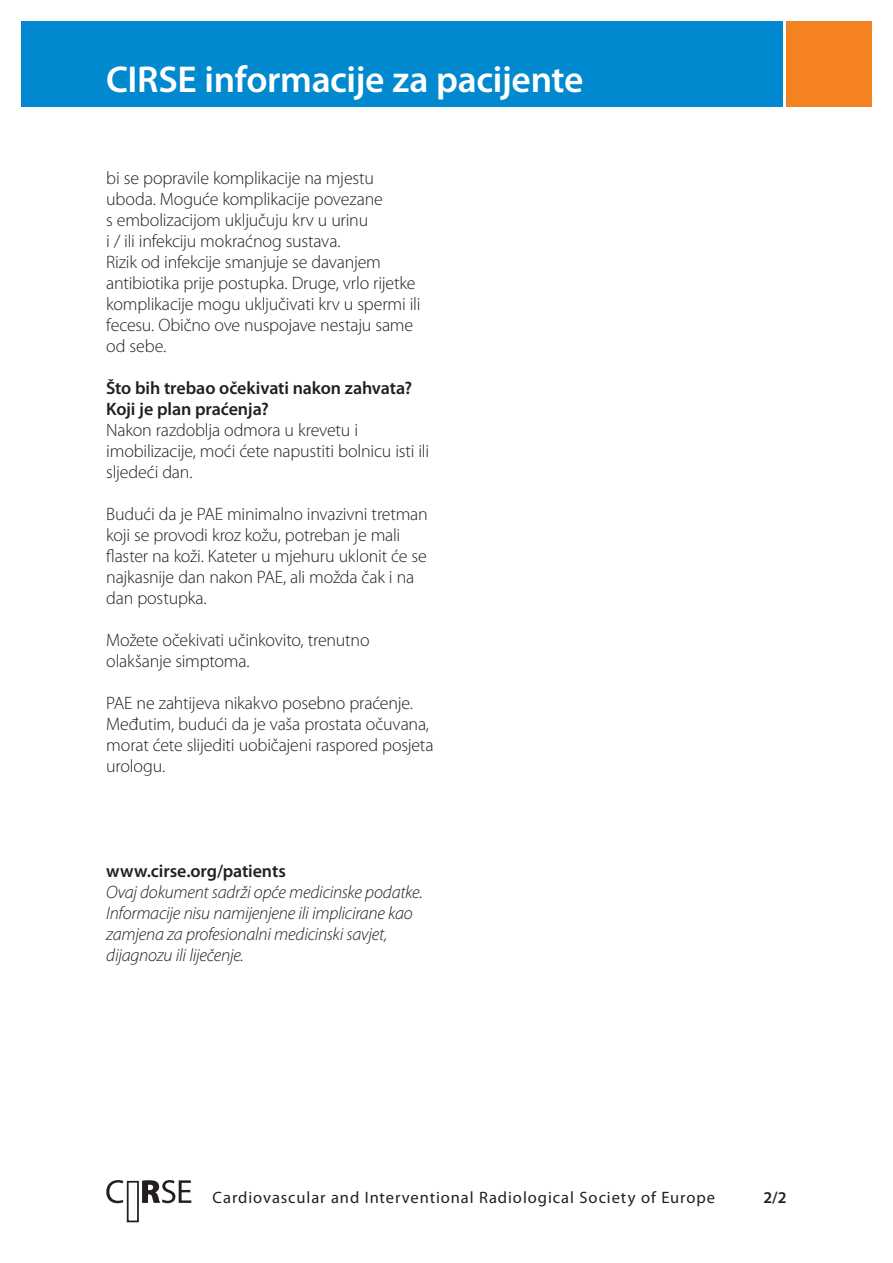
<style>
.page{position:relative;width:893px;height:1263px;background:#fff}
.page>*{position:absolute;margin:0;border:0;box-sizing:border-box;transform-origin:0 0}
.t1{font:600 37.5px "Myriad Pro";letter-spacing:-.01em;color:#fff}
.t2{font:300 18px/21px "Myriad Pro";letter-spacing:-.015em;color:#231f20}
.t3{font:italic 300 18px/21px "Myriad Pro";letter-spacing:-.015em;color:#231f20}
.t4{font:600 18px/21px "Myriad Pro";letter-spacing:-.005em;color:#231f20}
.t5{font:16.5px "Myriad Pro";letter-spacing:.055em;color:#231f20}
.t6{font:600 16.5px "Myriad Pro";color:#231f20}
</style>
<div class="page">
<div style="left:127px;top:1181px;width:12px;height:41px;background:#fff;border:2px solid #231f20"></div>
<svg style="left:106px;top:1180px;width:85px;height:23px"></svg>
<div style="left:21px;top:21px;width:761px;height:85px;background:#0089cf"></div>
<div style="left:787px;top:21px;width:85px;height:85px;background:#f58220"></div>
<h1 class="t1" style="left:106px;top:59px;width:479px">CIRSE informacije za pacijente</h1>
<p class="t2" style="left:106px;top:167px;width:316px">bi se popravile komplikacije na mjestu uboda. Moguće komplikacije povezane<br>s embolizacijom uključuju krv u urinu<br>i / ili infekciju mokraćnog sustava.<br>Rizik od infekcije smanjuje se davanjem antibiotika prije postupka. Druge, vrlo rijetke komplikacije mogu uključivati krv u spermi ili fecesu. Obično ove nuspojave nestaju same od sebe.</p>
<p class="t4" style="left:106px;top:377px;width:307px">Što bih trebao očekivati nakon zahvata?<br>Koji je plan praćenja?</p>
<p class="t2" style="left:106px;top:419px;width:324px">Nakon razdoblja odmora u krevetu i imobilizacije, moći ćete napustiti bolnicu isti ili sljedeći dan.</p>
<p class="t2" style="left:106px;top:503px;width:323px">Budući da je PAE minimalno invazivni tretman koji se provodi kroz kožu, potreban je mali flaster na koži. Kateter u mjehuru uklonit će se najkasnije dan nakon PAE, ali možda čak i na dan postupka.</p>
<p class="t2" style="left:106px;top:629px;width:265px">Možete očekivati učinkovito, trenutno olakšanje simptoma.</p>
<p class="t2" style="left:106px;top:692px;width:329px">PAE ne zahtijeva nikakvo posebno praćenje.<br>Međutim, budući da je vaša prostata očuvana, morat ćete slijediti uobičajeni raspored posjeta urologu.</p>
<p class="t4" style="left:106px;top:860px;width:181px">www.cirse.org/patients</p>
<p class="t3" style="left:106px;top:882px;width:318px">Ovaj dokument sadrži opće medicinske podatke.<br>Informacije nisu namijenjene ili implicirane kao zamjena za profesionalni medicinski savjet, dijagnozu ili liječenje.</p>
<p class="t5" style="left:213px;top:1188px;width:504px">Cardiovascular and Interventional Radiological Society of Europe</p>
<p class="t6" style="left:763px;top:1188px;width:25px">2/2</p>
</div>
